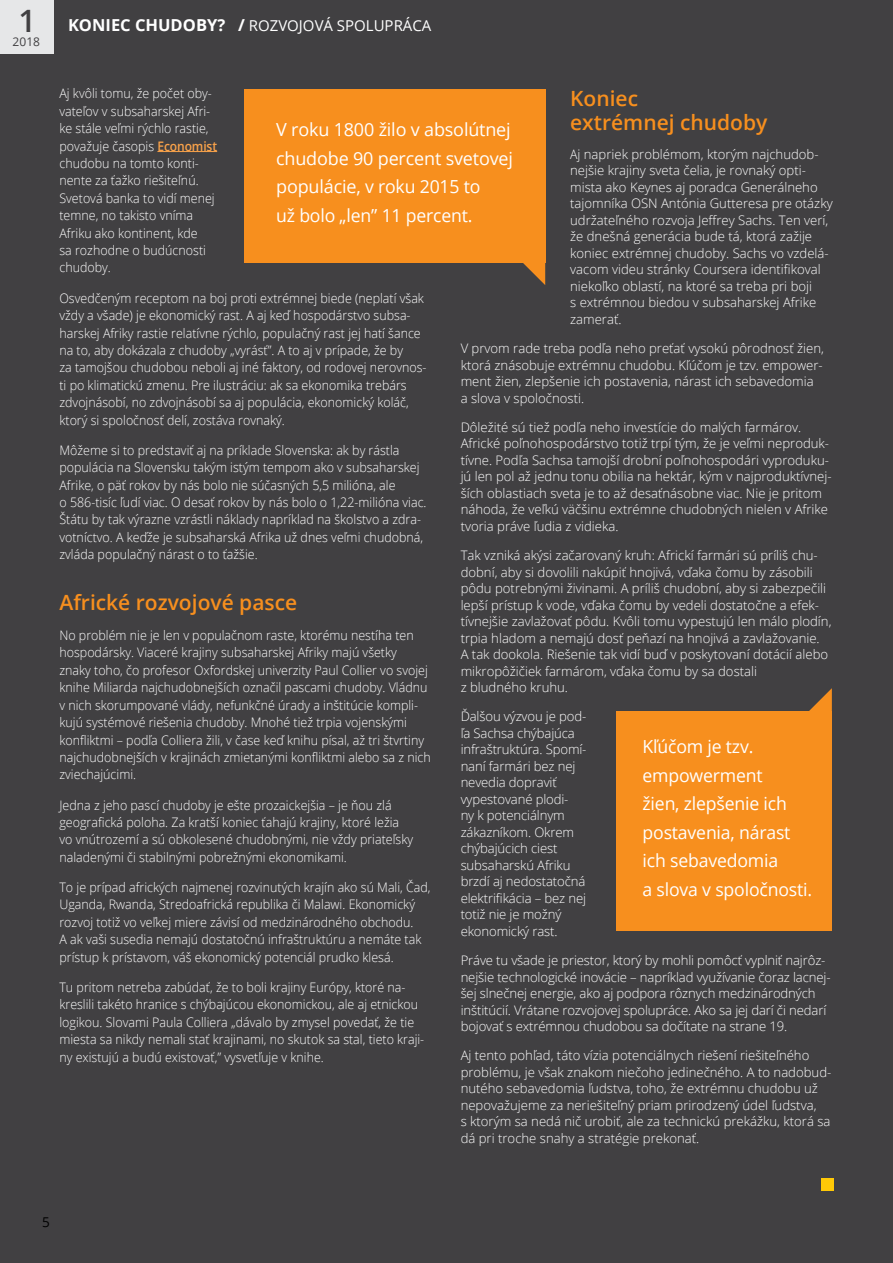
<style>
.page{position:relative;width:893px;height:1263px;background:#414042}
.page>*{position:absolute;margin:0;border:0;box-sizing:border-box;transform-origin:0 0}
.t1{font:600 30.9px "Open Sans";color:#414042}
.t2{font:600 21px/24px "Open Sans";color:#f78f1e}
.t3{font:18px/28.5px "Open Sans";letter-spacing:-.01em;color:#fff}
.t4{font:15px "Open Sans";color:#fff}
.t5{font:13.5px "Open Sans";color:#000}
.t6{font:300 13.2px/17.4px "Open Sans";color:#fff;scale:.95 1}
.t7{font:300 13.2px/16.5px "Open Sans";color:#fff}
.t8{font:300 13.2px/16.5px "Open Sans";color:#fff;scale:.93 1}
.t9{font:12px "Open Sans";color:#414042}
.s1{font-weight:700;font-size:16.5px}
.s2{font-weight:600;color:#f9a24a}
</style>
<div class="page">
<hr style="left:157px;top:151px;width:60px;height:1px;background:#f9a24a">
<div style="left:244px;top:89px;width:301px;height:173px;background:#f78f1e"></div>
<div style="left:616px;top:712px;width:216px;height:218px;background:#f78f1e"></div>
<svg style="left:521px;top:262px;width:24px;height:23px"></svg>
<svg style="left:807px;top:688px;width:25px;height:24px"></svg>
<div style="left:821px;top:1178px;width:12px;height:13px;background:#ffc907"></div>
<div style="left:0;top:0;width:54px;height:54px;background:#e6e7e8"></div>
<h1 class="t1" style="left:19px;top:0;width:19px">1</h1>
<p class="t9" style="left:13px;top:33px;width:29px">2018</p>
<p class="t4" style="left:68px;top:15px;width:365px"><span class="s1">KONIEC CHUDOBY? /</span> Rozvojová spolupráca</p>
<p class="t6" style="left:59px;top:84px;width:168px">Aj kvôli tomu, že počet oby&shy;vateľov v subsaharskej Afri&shy;ke stále veľmi rýchlo rastie, považuje časopis <span class="s2">Economist </span>chudobu na tomto konti&shy;nente za ťažko riešiteľnú.<br>Svetová banka to vidí menej temne, no takisto vníma<br>Afriku ako kontinent, kde<br>sa rozhodne o budúcnosti chudoby.</p>
<p class="t6" style="left:59px;top:289px;width:388px">Osvedčeným receptom na boj proti extrémnej biede (neplatí však vždy a všade) je ekonomický rast. A aj keď hospodárstvo subsa&shy;harskej Afriky rastie relatívne rýchlo, populačný rast jej hatí šance na to, aby dokázala z chudoby „vyrásť”. A to aj v prípade, že by<br>za tamojšou chudobou neboli aj iné faktory, od rodovej nerovnos&shy;ti po klimatickú zmenu. Pre ilustráciu: ak sa ekonomika trebárs zdvojnásobí, no zdvojnásobí sa aj populácia, ekonomický koláč, ktorý si spoločnosť delí, zostáva rovnaký.</p>
<p class="t6" style="left:59px;top:441px;width:388px">Môžeme si to predstaviť aj na príklade Slovenska: ak by rástla populácia na Slovensku takým istým tempom ako v subsaharskej Afrike, o päť rokov by nás bolo nie súčasných 5,5 milióna, ale<br>o 586-tisíc ľudí viac. O desať rokov by nás bolo o 1,22-milióna viac.<br>Štátu by tak výrazne vzrástli náklady napríklad na školstvo a zdra&shy;votníctvo. A keďže je subsaharská Afrika už dnes veľmi chudobná, zvláda populačný nárast o to ťažšie.</p>
<h2 class="t2" style="left:59px;top:590px;width:239px">Africké rozvojové pasce</h2>
<p class="t6" style="left:59px;top:626px;width:392px">No problém nie je len v populačnom raste, ktorému nestíha ten hospodársky. Viaceré krajiny subsaharskej Afriky majú všetky znaky toho, čo profesor Oxfordskej univerzity Paul Collier vo svojej knihe Miliarda najchudobnejších označil pascami chudoby. Vládnu v nich skorumpované vlády, nefunkčné úrady a inštitúcie kompli&shy;kujú systémové riešenia chudoby. Mnohé tiež trpia vojenskými konfliktmi – podľa Colliera žili, v čase keď knihu písal, až tri štvrtiny najchudobnejších v krajinách zmietanými konfliktmi alebo sa z nich zviechajúcimi.</p>
<p class="t6" style="left:59px;top:796px;width:374px">Jedna z jeho pascí chudoby je ešte prozaickejšia – je ňou zlá geografická poloha. Za kratší koniec ťahajú krajiny, ktoré ležia vo vnútrozemí a sú obkolesené chudobnými, nie vždy priateľsky naladenými či stabilnými pobrežnými ekonomikami.</p>
<p class="t6" style="left:59px;top:878px;width:392px">To je prípad afrických najmenej rozvinutých krajín ako sú Mali, Čad, Uganda, Rwanda, Stredoafrická republika či Malawi. Ekonomický rozvoj totiž vo veľkej miere závisí od medzinárodného obchodu.<br>A ak vaši susedia nemajú dostatočnú infraštruktúru a nemáte tak prístup k prístavom, váš ekonomický potenciál prudko klesá.</p>
<p class="t6" style="left:59px;top:978px;width:386px">Tu pritom netreba zabúdať, že to boli krajiny Európy, ktoré na&shy;kreslili takéto hranice s chýbajúcou ekonomickou, ale aj etnickou logikou. Slovami Paula Colliera „dávalo by zmysel povedať, že tie miesta sa nikdy nemali stať krajinami, no skutok sa stal, tieto kraji&shy;ny existujú a budú existovať,” vysvetľuje v knihe.</p>
<h2 class="t2" style="left:570px;top:86px;width:199px">Koniec<br>extrémnej chudoby</h2>
<p class="t8" style="left:570px;top:145px;width:284px">Aj napriek problémom, ktorým najchudob&shy;nejšie krajiny sveta čelia, je rovnaký opti&shy;mista ako Keynes aj poradca Generálneho tajomníka OSN Antónia Gutteresa pre otázky udržateľného rozvoja Jeffrey Sachs. Ten verí, že dnešná generácia bude tá, ktorá zažije koniec extrémnej chudoby. Sachs vo vzdelá&shy;vacom videu stránky Coursera identifikoval niekoľko oblastí, na ktoré sa treba pri boji<br>s extrémnou biedou v subsaharskej Afrike zamerať.</p>
<p class="t7" style="left:461px;top:340px;width:365px">V prvom rade treba podľa neho preťať vysokú pôrodnosť žien, ktorá znásobuje extrémnu chudobu. Kľúčom je tzv. empower&shy;ment žien, zlepšenie ich postavenia, nárast ich sebavedomia<br>a slova v spoločnosti.</p>
<p class="t7" style="left:461px;top:418px;width:372px">Dôležité sú tiež podľa neho investície do malých farmárov.<br>Africké poľnohospodárstvo totiž trpí tým, že je veľmi neproduk&shy;tívne. Podľa Sachsa tamojší drobní poľnohospodári vyproduku&shy;jú len pol až jednu tonu obilia na hektár, kým v najproduktívnej&shy;ších oblastiach sveta je to až desaťnásobne viac. Nie je pritom náhoda, že veľkú väčšinu extrémne chudobných nielen v Afrike tvoria práve ľudia z vidieka.</p>
<p class="t7" style="left:461px;top:547px;width:372px">Tak vzniká akýsi začarovaný kruh: Africkí farmári sú príliš chu&shy;dobní, aby si dovolili nakúpiť hnojivá, vďaka čomu by zásobili pôdu potrebnými živinami. A príliš chudobní, aby si zabezpečili lepší prístup k vode, vďaka čomu by vedeli dostatočne a efek&shy;tívnejšie zavlažovať pôdu. Kvôli tomu vypestujú len málo plodín, trpia hladom a nemajú dosť peňazí na hnojivá a zavlažovanie.<br>A tak dookola. Riešenie tak vidí buď v poskytovaní dotácií alebo mikropôžičiek farmárom, vďaka čomu by sa dostali<br>z bludného kruhu.</p>
<p class="t7" style="left:461px;top:708px;width:127px">Ďalšou výzvou je pod&shy;ľa Sachsa chýbajúca infraštruktúra. Spomí&shy;naní farmári bez nej nevedia dopraviť vypestované plodi-<br>ny k potenciálnym zákazníkom. Okrem chýbajúcich ciest subsaharskú Afriku brzdí aj nedostatočná elektrifikácia – bez nej totiž nie je možný ekonomický rast.</p>
<p class="t7" style="left:461px;top:952px;width:371px">Práve tu všade je priestor, ktorý by mohli pomôcť vyplniť najrôz&shy;nejšie technologické inovácie – napríklad využívanie čoraz lacnej&shy;šej slnečnej energie, ako aj podpora rôznych medzinárodných inštitúcií. Vrátane rozvojovej spolupráce. Ako sa jej darí či nedarí bojovať s extrémnou chudobou sa dočítate na strane 19.</p>
<p class="t7" style="left:461px;top:1047px;width:372px">Aj tento pohľad, táto vízia potenciálnych riešení riešiteľného problému, je však znakom niečoho jedinečného. A to nadobud&shy;nutého sebavedomia ľudstva, toho, že extrémnu chudobu už nepovažujeme za neriešiteľný priam prirodzený údel ľudstva,<br>s ktorým sa nedá nič urobiť, ale za technickú prekážku, ktorá sa dá pri troche snahy a stratégie prekonať.</p>
<h3 class="t3" style="left:276px;top:115px;width:238px">V roku 1800 žilo v absolútnej chudobe 90 percent svetovej populácie, v roku 2015 to<br>už bolo „len” 11 percent.</h3>
<h3 class="t3" style="left:643px;top:732px;width:171px">Kľúčom je tzv. empowerment<br>žien, zlepšenie ich postavenia, nárast ich sebavedomia<br>a slova v spoločnosti.</h3>
<p class="t5" style="left:42px;top:1213px;width:9px">5</p>
</div>
